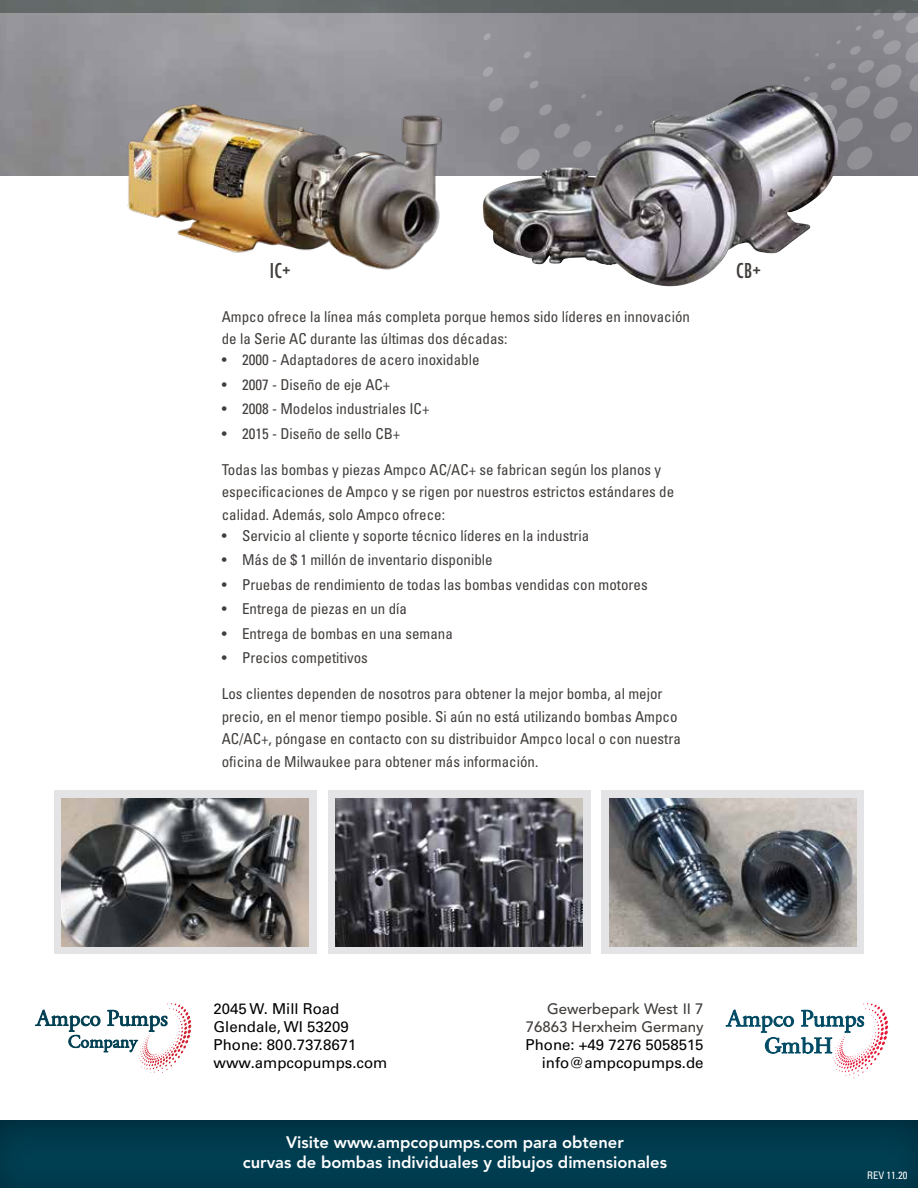
<style>
.page{position:relative;width:918px;height:1188px;background:#fff}
.page>*{position:absolute;margin:0;border:0;box-sizing:border-box;transform-origin:0 0}
.t1{font:22.5px "Function Cond";color:#413e3c}
.t2{font:800 16.5px/19.8px "Avenir LT Std";color:#fff;text-align:center}
.t3{font:condensed 15px/22.5px "Univers LT Std";color:#413e3c}
.t4{font:15px/18px "Univers LT Std";color:#000}
.t5{font:500 15px/18px "Avenir LT Std";color:#413e3c;text-align:right}
.t6{font:condensed 10.5px "Univers LT Std";color:#fff}
</style>
<div class="page">
<div style="left:0;top:1118px;width:918px;height:70px;background:#003b4e"></div>
<svg style="left:35px;top:1003px;width:156px;height:69px"></svg>
<svg style="left:726px;top:1003px;width:162px;height:75px"></svg>
<svg style="left:483px;top:14px;width:435px;height:162px;background:#86858b"></svg>
<div style="left:0;top:0;width:918px;height:14px;background:#606566"></div>
<img style="left:482px;top:85px;width:356px;height:201px">
<img style="left:106px;top:64px;width:363px;height:206px">
<div style="left:328px;top:791px;width:263px;height:163px;background:#e4e4e6"></div>
<div style="left:54px;top:791px;width:262px;height:163px;background:#e4e4e6"></div>
<img style="left:336px;top:798px;width:247px;height:148px">
<img style="left:62px;top:798px;width:247px;height:148px">
<div style="left:602px;top:791px;width:262px;height:163px;background:#e4e4e6"></div>
<img style="left:609px;top:798px;width:247px;height:148px">
<h1 class="t1" style="left:270px;top:258px;width:22px">IC+</h1>
<h1 class="t1" style="left:736px;top:258px;width:26px">CB+</h1>
<p class="t3" style="left:222px;top:305px;width:470px">Ampco ofrece la línea más completa porque hemos sido líderes en innovación de la Serie AC durante las últimas dos décadas:</p>
<p class="t3" style="left:222px;top:349px;width:259px">• 2000 - Adaptadores de acero inoxidable</p>
<p class="t3" style="left:222px;top:373px;width:170px">• 2007 - Diseño de eje AC+</p>
<p class="t3" style="left:222px;top:398px;width:209px">• 2008 - Modelos industriales IC+</p>
<p class="t3" style="left:222px;top:422px;width:180px">• 2015 - Diseño de sello CB+</p>
<p class="t3" style="left:222px;top:458px;width:454px">Todas las bombas y piezas Ampco AC/AC+ se fabrican según los planos y especificaciones de Ampco y se rigen por nuestros estrictos estándares de calidad. Además, solo Ampco ofrece:</p>
<p class="t3" style="left:222px;top:524px;width:369px">• Servicio al cliente y soporte técnico líderes en la industria</p>
<p class="t3" style="left:222px;top:549px;width:272px">• Más de $ 1 millón de inventario disponible</p>
<p class="t3" style="left:222px;top:573px;width:427px">• Pruebas de rendimiento de todas las bombas vendidas con motores</p>
<p class="t3" style="left:222px;top:598px;width:187px">• Entrega de piezas en un día</p>
<p class="t3" style="left:222px;top:622px;width:233px">• Entrega de bombas en una semana</p>
<p class="t3" style="left:222px;top:647px;width:148px">• Precios competitivos</p>
<p class="t3" style="left:222px;top:683px;width:461px">Los clientes dependen de nosotros para obtener la mejor bomba, al mejor precio, en el menor tiempo posible. Si aún no está utilizando bombas Ampco AC/AC+, póngase en contacto con su distribuidor Ampco local o con nuestra oficina de Milwaukee para obtener más información.</p>
<p class="t4" style="left:214px;top:1000px;width:175px">2045 W. Mill Road<br>Glendale, WI 53209<br>Phone: 800.737.8671 www.ampcopumps.com</p>
<p class="t5" style="left:526px;top:1000px;width:179px">Gewerbepark West II 7<br>76863 Herxheim Germany</p>
<p class="t4" style="left:526px;top:1036px;width:180px;text-align:right">Phone: +49 7276 5058515 info@ampcopumps.de</p>
<p class="t2" style="left:243px;top:1132px;width:426px">Visite www.ampcopumps.com para obtener<br>curvas de bombas individuales y dibujos dimensionales</p>
<p class="t6" style="left:867px;top:1168px;width:42px">REV 11.20</p>
</div>
